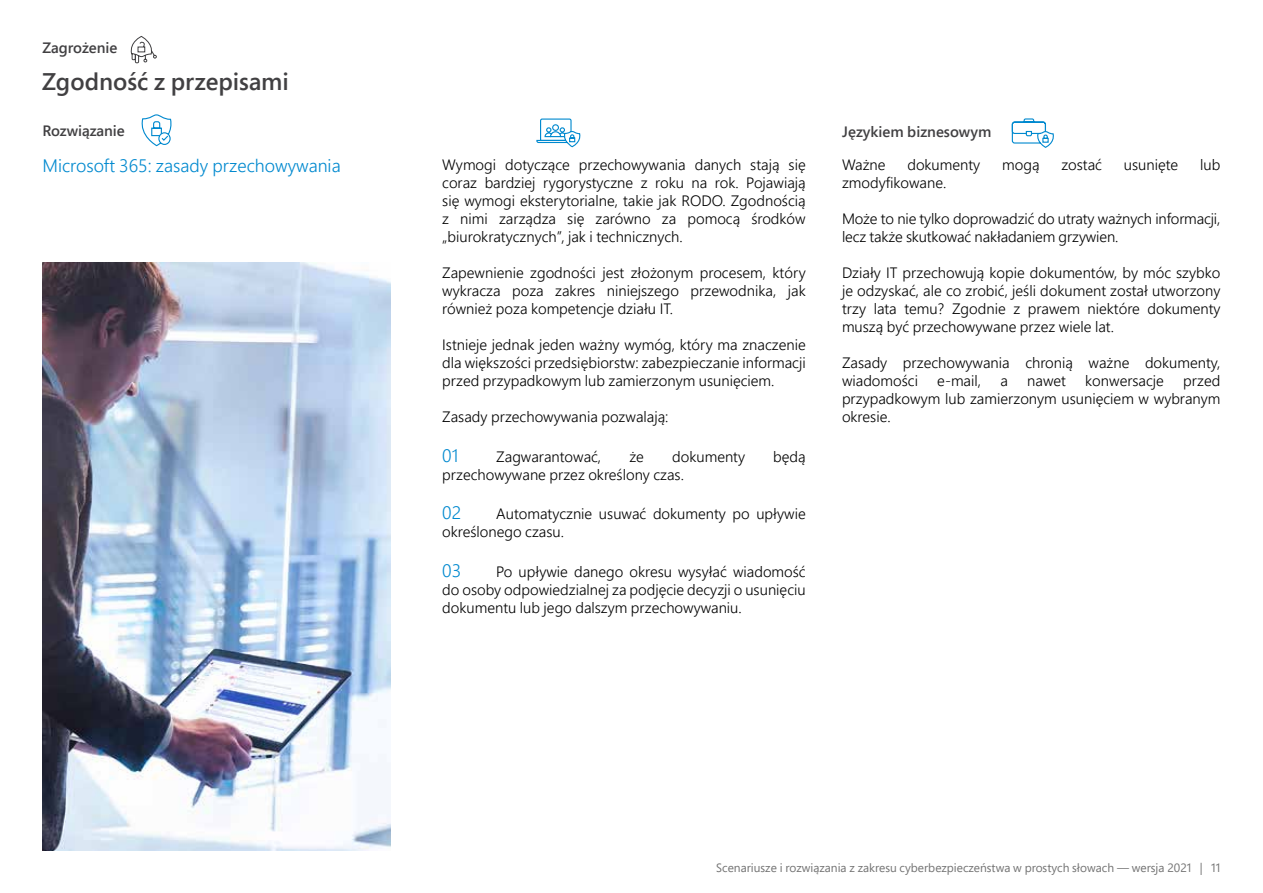
<style>
.page{position:relative;width:1263px;height:893px;background:#fff}
.page>*{position:absolute;margin:0;border:0;box-sizing:border-box;transform-origin:0 0}
.t1{font:600 24px "Segoe Pro";color:#414042}
.t2{font:300 18px "Segoe Pro";color:#0089cf}
.t3{font:300 15px/18px "Segoe Pro";color:#000;text-align:justify}
.t4{font:600 15px "Segoe Pro";color:#414042}
.t5{font:12px "Segoe Pro";color:#737373}
</style>
<div class="page">
<svg style="left:141px;top:114px;width:31px;height:33px"></svg>
<svg style="left:536px;top:118px;width:45px;height:30px"></svg>
<svg style="left:1011px;top:118px;width:43px;height:30px"></svg>
<svg style="left:130px;top:36px;width:27px;height:28px"></svg>
<img style="left:43px;top:263px;width:347px;height:587px">
<p class="t4" style="left:43px;top:38px;width:76px">Zagrożenie</p>
<h1 class="t1" style="left:42px;top:65px;width:248px">Zgodność z przepisami</h1>
<p class="t4" style="left:43px;top:121px;width:84px">Rozwiązanie</p>
<p class="t4" style="left:842px;top:122px;width:151px">Językiem biznesowym</p>
<p class="t2" style="left:43px;top:153px;width:300px">Microsoft 365: zasady przechowywania</p>
<p class="t3" style="left:442px;top:155px;width:365px">Wymogi dotyczące przechowywania danych stają się coraz bardziej rygorystyczne z roku na rok. Pojawiają się wymogi eksterytorialne, takie jak RODO. Zgodnością z nimi zarządza się zarówno za pomocą środków „biurokratycznych”, jak i technicznych.</p>
<p class="t3" style="left:442px;top:263px;width:365px">Zapewnienie zgodności jest złożonym procesem, który wykracza poza zakres niniejszego przewodnika, jak również poza kompetencje działu IT.</p>
<p class="t3" style="left:442px;top:335px;width:365px">Istnieje jednak jeden ważny wymóg, który ma znaczenie dla większości przedsiębiorstw: zabezpieczanie informacji przed przypadkowym lub zamierzonym usunięciem.</p>
<p class="t3" style="left:442px;top:407px;width:228px">Zasady przechowywania pozwalają:</p>
<p class="t2" style="left:442px;top:443px;width:18px">01</p>
<p class="t3" style="left:496px;top:447px;width:106px">Zagwarantować,</p>
<p class="t3" style="left:629px;top:447px;width:16px">że</p>
<p class="t3" style="left:672px;top:447px;width:74px">dokumenty</p>
<p class="t3" style="left:773px;top:447px;width:34px">będą</p>
<p class="t3" style="left:442px;top:465px;width:243px">przechowywane przez określony czas.</p>
<p class="t2" style="left:442px;top:500px;width:20px">02</p>
<p class="t3" style="left:442px;top:504px;width:365px;text-indent:54px">Automatycznie usuwać dokumenty po upływie określonego czasu.</p>
<p class="t2" style="left:442px;top:558px;width:20px">03</p>
<p class="t3" style="left:442px;top:562px;width:365px;text-indent:54px">Po upływie danego okresu wysyłać wiadomość do osoby odpowiedzialnej za podjęcie decyzji o usunięciu dokumentu lub jego dalszym przechowywaniu.</p>
<p class="t3" style="left:842px;top:155px;width:45px">Ważne</p>
<p class="t3" style="left:907px;top:155px;width:74px">dokumenty</p>
<p class="t3" style="left:1002px;top:155px;width:39px">mogą</p>
<p class="t3" style="left:1061px;top:155px;width:42px">zostać</p>
<p class="t3" style="left:1124px;top:155px;width:56px">usunięte</p>
<p class="t3" style="left:1200px;top:155px;width:22px">lub</p>
<p class="t3" style="left:842px;top:173px;width:106px">zmodyfikowane.</p>
<p class="t3" style="left:842px;top:209px;width:380px">Może to nie tylko doprowadzić do utraty ważnych informacji, lecz także skutkować nakładaniem grzywien.</p>
<p class="t3" style="left:842px;top:263px;width:380px">Działy IT przechowują kopie dokumentów, by móc szybko je odzyskać, ale co zrobić, jeśli dokument został utworzony trzy lata temu? Zgodnie z prawem niektóre dokumenty muszą być przechowywane przez wiele lat.</p>
<p class="t3" style="left:842px;top:353px;width:380px">Zasady przechowywania chronią ważne dokumenty, wiadomości</p>
<p class="t3" style="left:842px;top:371px;width:380px;text-indent:341px">przed przypadkowym lub zamierzonym usunięciem w wybranym okresie.</p>
<p class="t3" style="left:937px;top:371px;width:45px">e-mail,</p>
<p class="t3" style="left:1000px;top:371px;width:9px">a</p>
<p class="t3" style="left:1027px;top:371px;width:40px">nawet</p>
<p class="t3" style="left:1085px;top:371px;width:80px">konwersacje</p>
<p class="t5" style="left:716px;top:860px;width:506px">Scenariusze i rozwiązania z zakresu cyberbezpieczeństwa w prostych słowach — wersja 2021 | 11</p>
</div>
